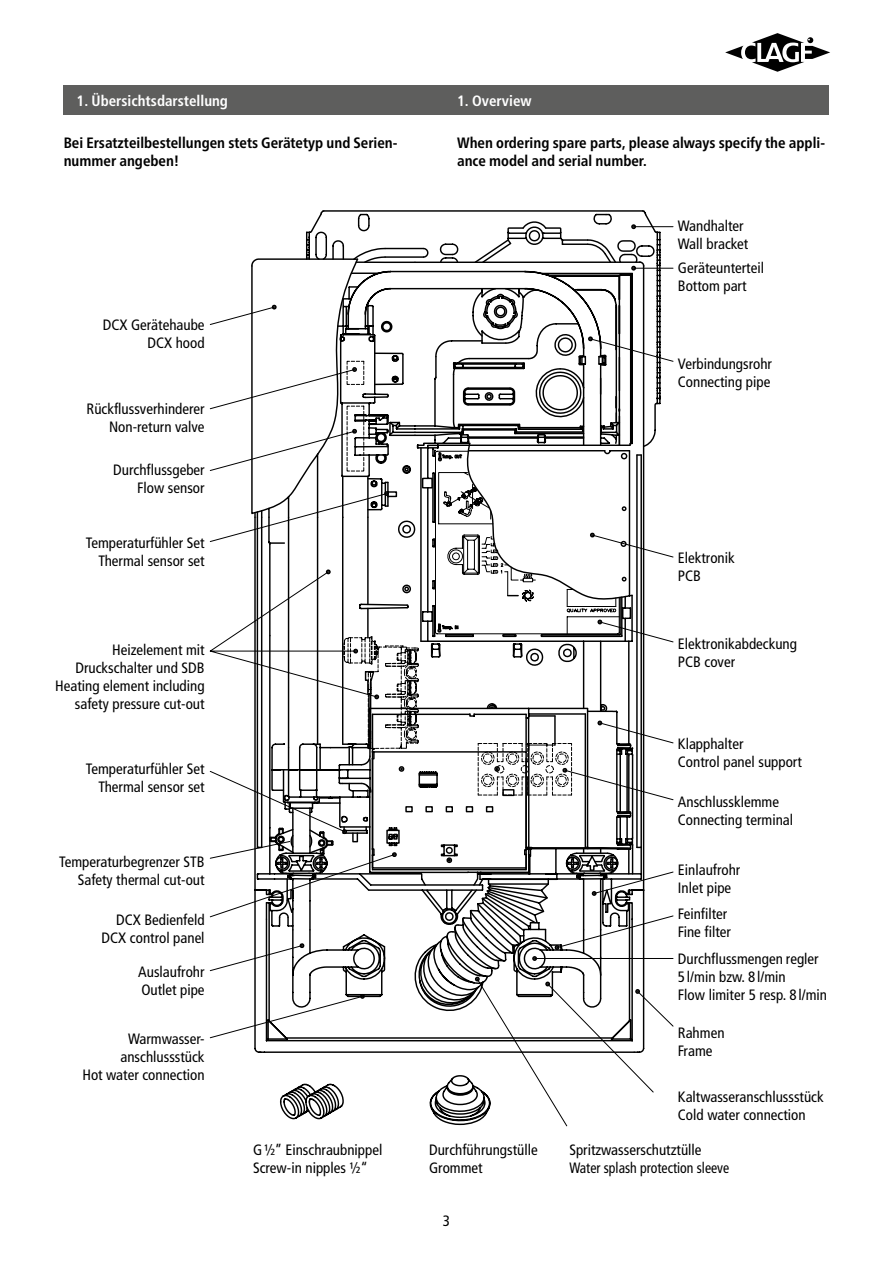
<style>
.page{position:relative;width:893px;height:1263px;background:#fff}
.page>*{position:absolute;margin:0;border:0;box-sizing:border-box;transform-origin:0 0}
.t1{font:condensed 15px/18px "Frutiger LT Std";color:#000}
.t2{font:700 condensed 15px/18px "Frutiger Neue LTW1 G";color:#000}
.t3{font:700 condensed 15px "Frutiger LT Std";color:#fff}
</style>
<div class="page">
<svg style="left:725px;top:33px;width:105px;height:39px"></svg>
<div style="left:64px;top:85px;width:765px;height:30px;background:#5e5e5d"></div>
<svg style="left:251px;top:258px;width:54px;height:512px"></svg>
<svg style="left:210px;top:306px;width:98px;height:438px"></svg>
<svg style="left:271px;top:304px;width:6px;height:6px"></svg>
<svg style="left:308px;top:272px;width:326px;height:498px"></svg>
<svg style="left:367px;top:210px;width:307px;height:540px"></svg>
<svg style="left:342px;top:636px;width:77px;height:107px"></svg>
<svg style="left:209px;top:770px;width:465px;height:357px"></svg>
<p class="t3" style="left:77px;top:92px;width:153px">1. Übersichtsdarstellung</p>
<p class="t3" style="left:457px;top:92px;width:76px">1. Overview</p>
<p class="t2" style="left:64px;top:133px;width:335px">Bei Ersatzteilbestellungen stets Gerätetyp und Serien&shy;nummer angeben!</p>
<p class="t2" style="left:457px;top:133px;width:369px">When ordering spare parts, please always specify the appli&shy;ance model and serial number.</p>
<p class="t1" style="left:678px;top:217px;width:72px">Wandhalter<br>Wall bracket</p>
<p class="t1" style="left:103px;top:316px;width:103px;text-align:right">DCX Gerätehaube<br>DCX hood</p>
<p class="t1" style="left:87px;top:400px;width:120px;text-align:right">Rückflussverhinderer<br>Non-return valve</p>
<p class="t1" style="left:113px;top:461px;width:93px;text-align:right">Durchflussgeber<br>Flow sensor</p>
<p class="t1" style="left:86px;top:534px;width:120px;text-align:right">Temperaturfühler Set<br>Thermal sensor set</p>
<p class="t1" style="left:55px;top:641px;width:151px;text-align:right">Heizelement mit<br>Druckschalter und SDB<br>Heating element including safety pressure cut-out</p>
<p class="t1" style="left:86px;top:760px;width:120px;text-align:right">Temperaturfühler Set<br>Thermal sensor set</p>
<p class="t1" style="left:59px;top:852px;width:147px;text-align:right">Temperaturbegrenzer STB<br>Safety thermal cut-out</p>
<p class="t1" style="left:102px;top:911px;width:105px;text-align:right">DCX Bedienfeld<br>DCX control panel</p>
<p class="t1" style="left:138px;top:963px;width:68px">Auslaufrohr<br>Outlet pipe</p>
<p class="t1" style="left:82px;top:1029px;width:124px;text-align:right">Warmwasser&shy;anschlussstück<br>Hot water connection</p>
<p class="t1" style="left:678px;top:259px;width:88px">Geräteunterteil<br>Bottom part</p>
<p class="t1" style="left:678px;top:355px;width:96px">Verbindungsrohr<br>Connecting pipe</p>
<p class="t1" style="left:253px;top:1140px;width:131px">G½” Einschraubnippel<br>Screw-in nipples ½“</p>
<p class="t1" style="left:429px;top:1140px;width:110px">Durchführungstülle<br>Grommet</p>
<p class="t1" style="left:443px;top:1212px;width:9px">3</p>
<p class="t1" style="left:678px;top:549px;width:58px">Elektronik<br>PCB</p>
<p class="t1" style="left:678px;top:635px;width:121px">Elektronikabdeckung<br>PCB cover</p>
<p class="t1" style="left:678px;top:734px;width:125px">Klapphalter<br>Control panel support</p>
<p class="t1" style="left:678px;top:792px;width:117px">Anschlussklemme<br>Connecting terminal</p>
<p class="t1" style="left:678px;top:861px;width:64px">Einlaufrohr<br>Inlet pipe</p>
<p class="t1" style="left:678px;top:905px;width:55px">Feinfilter<br>Fine filter</p>
<p class="t1" style="left:678px;top:949px;width:151px">Durchflussmengen regler<br>5 l/min bzw. 8 l/min<br>Flow limiter 5 resp. 8 l/min</p>
<p class="t1" style="left:678px;top:1024px;width:48px">Rahmen<br>Frame</p>
<p class="t1" style="left:678px;top:1088px;width:147px">Kaltwasseranschlussstück<br>Cold water connection</p>
<p class="t1" style="left:569px;top:1140px;width:161px">Spritzwasserschutztülle<br>Water splash protection sleeve</p>
</div>
